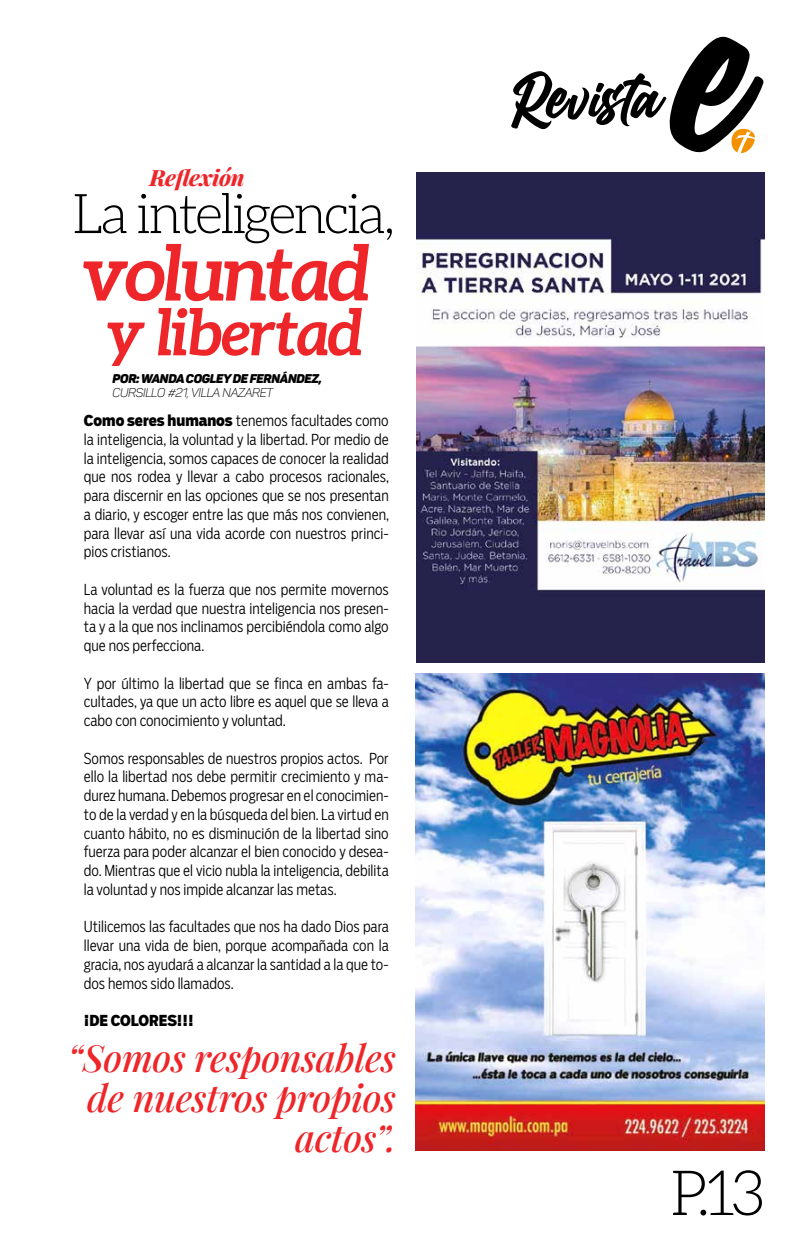
<style>
.page{position:relative;width:810px;height:1260px;background:#fff}
.page>*{position:absolute;margin:0;border:0;box-sizing:border-box;transform-origin:0 0}
.t1{font:italic 700 76.25px "Aleo";letter-spacing:-.03em;color:#ee2529}
.t2{font:italic 700 63.75px "Aleo";letter-spacing:-.03em;color:#ee2529}
.t3{font:300 62.5px "Aleo";color:#000}
.t4{font:300 55px "Aleo";letter-spacing:-.06em;color:#000}
.t5{font:italic 500 37.5px/40px "Playfair Display";letter-spacing:-.01em;color:#ee2529;text-align:right}
.t6{font:italic 800 22.5px "Playfair Display";letter-spacing:-.02em;color:#ee2529}
.t7{font:300 15px/18.8px "Salvo Sans Cond";color:#000;text-align:justify}
.t8{font:900 15px "Salvo Sans Cond";color:#000}
.t9{font:12.5px "Panton Blackitalic Caps";letter-spacing:-.03em;color:#000}
.t10{font:12.5px "Panton Lightitalic Caps";letter-spacing:-.03em;color:#000}
.s1{font-weight:900}
</style>
<div class="page">
<svg style="left:511px;top:36px;width:253px;height:117px"></svg>
<img style="left:416px;top:172px;width:349px;height:491px">
<img style="left:416px;top:674px;width:349px;height:477px">
<h3 class="t6" style="left:149px;top:160px;width:97px">Reflexión</h3>
<h3 class="t4" style="left:72px;top:184px;width:325px">La inteligencia,</h3>
<h1 class="t1" style="left:82px;top:229px;width:290px">voluntad</h1>
<h2 class="t2" style="left:106px;top:296px;width:258px">y libertad</h2>
<p class="t9" style="left:112px;top:371px;width:211px">POR: WANDA COGLEY DE FERNÁNDEZ,</p>
<p class="t10" style="left:112px;top:385px;width:162px">CURSILLO #21, VILLA NAZARET</p>
<p class="t7" style="left:84px;top:411px;width:307px"><span class="s1">Como seres humanos</span> tenemos facultades como la inteligencia, la voluntad y la libertad. Por medio de la inteligencia, somos capaces de conocer la realidad que nos rodea y llevar a cabo procesos racionales, para discernir en las opciones que se nos presentan a diario, y escoger entre las que más nos convienen, para llevar así una vida acorde con nuestros princi&shy;pios cristianos.</p>
<p class="t7" style="left:84px;top:580px;width:306px">La voluntad es la fuerza que nos permite movernos hacia la verdad que nuestra inteligencia nos presen&shy;ta y a la que nos inclinamos percibiéndola como algo que nos perfecciona.</p>
<p class="t7" style="left:84px;top:673px;width:306px">Y por último la libertad que se finca en ambas fa&shy;cultades, ya que un acto libre es aquel que se lleva a cabo con conocimiento y voluntad.</p>
<p class="t7" style="left:84px;top:748px;width:307px">Somos responsables de nuestros propios actos. Por ello la libertad nos debe permitir crecimiento y ma&shy;durez humana. Debemos progresar en el conocimien&shy;to de la verdad y en la búsqueda del bien. La virtud en cuanto hábito, no es disminución de la libertad sino fuerza para poder alcanzar el bien conocido y desea&shy;do. Mientras que el vicio nubla la inteligencia, debilita la voluntad y nos impide alcanzar las metas.</p>
<p class="t7" style="left:84px;top:917px;width:306px">Utilicemos las facultades que nos ha dado Dios para llevar una vida de bien, porque acompañada con la gracia, nos ayudará a alcanzar la santidad a la que to&shy;dos hemos sido llamados.</p>
<p class="t8" style="left:84px;top:1010px;width:111px">¡DE COLORES!!!</p>
<h3 class="t5" style="left:67px;top:1035px;width:330px">“Somos responsables de nuestros propios actos”.</h3>
<h3 class="t3" style="left:670px;top:1159px;width:97px">P.13</h3>
</div>
